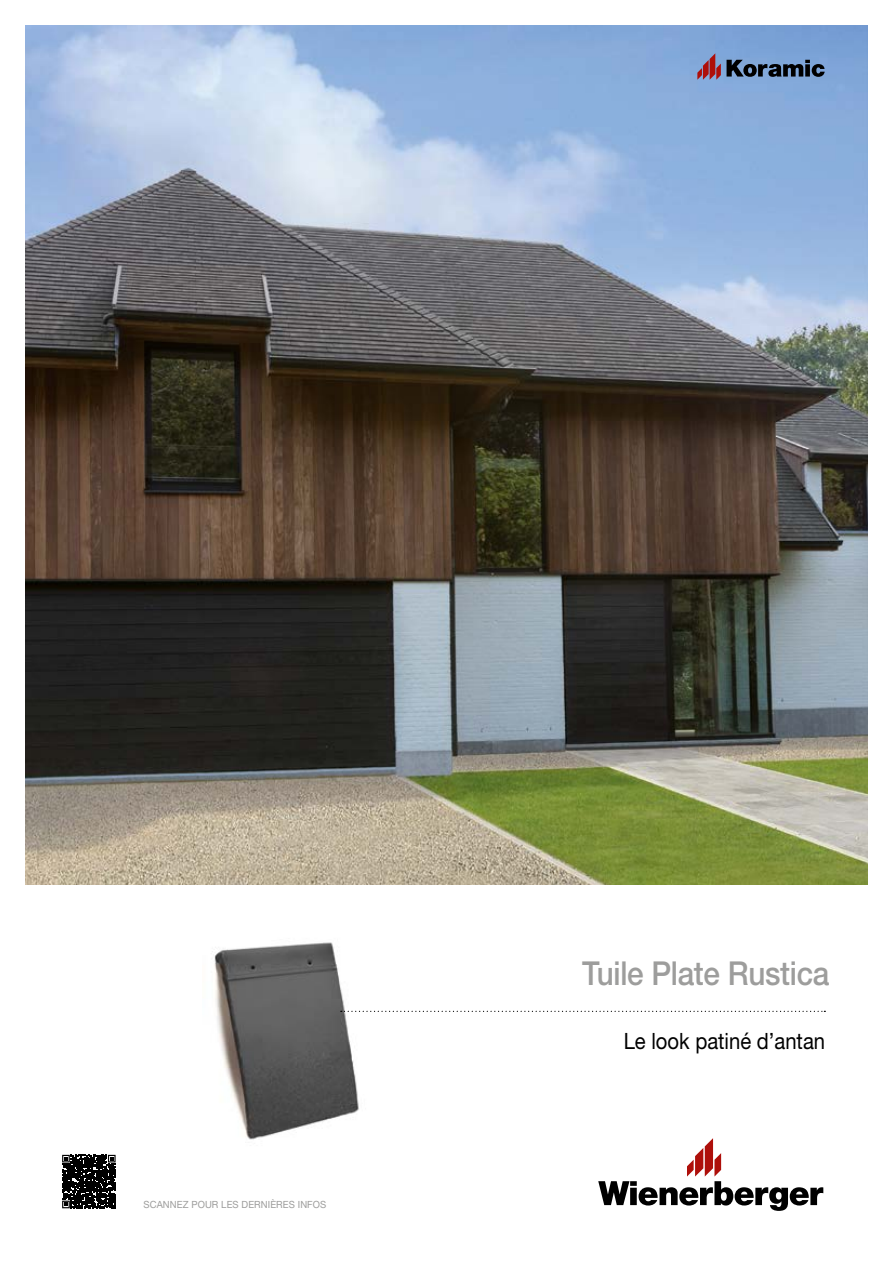
<style>
.page{position:relative;width:893px;height:1263px;background:#fff}
.page>*{position:absolute;margin:0;border:0;box-sizing:border-box;transform-origin:0 0}
.t1{font:500 33px "Helvetica Neue LT Std";letter-spacing:-.01em;color:#9d9d9c;scale:.9 1}
.t2{font:22.5px "Helvetica Neue LT Std";color:#000;scale:.9 1}
.t3{font:9.9px "Helvetica Neue LT Std";letter-spacing:.01em;color:#9d9d9c;scale:.96 1}
</style>
<div class="page">
<img style="left:212px;top:942px;width:167px;height:198px">
<svg style="left:341px;top:1011px;width:484px;height:1px"></svg>
<img style="left:26px;top:26px;width:841px;height:858px">
<svg style="left:598px;top:1138px;width:225px;height:73px"></svg>
<svg style="left:697px;top:53px;width:128px;height:27px;background:#637091"></svg>
<div style="left:60px;top:1153px;width:58px;height:57px;background:linear-gradient(to bottom,#fff,#fff)"></div>
<svg style="left:62px;top:1155px;width:54px;height:53px;background:#222"></svg>
<p class="t3" style="left:144px;top:1199px;width:192px">SCANNEZ POUR LES DERNIÈRES INFOS</p>
<h1 class="t1" style="left:582px;top:953px;width:276px">Tuile Plate Rustica</h1>
<h2 class="t2" style="left:624px;top:1028px;width:225px">Le look patiné d’antan</h2>
</div>
